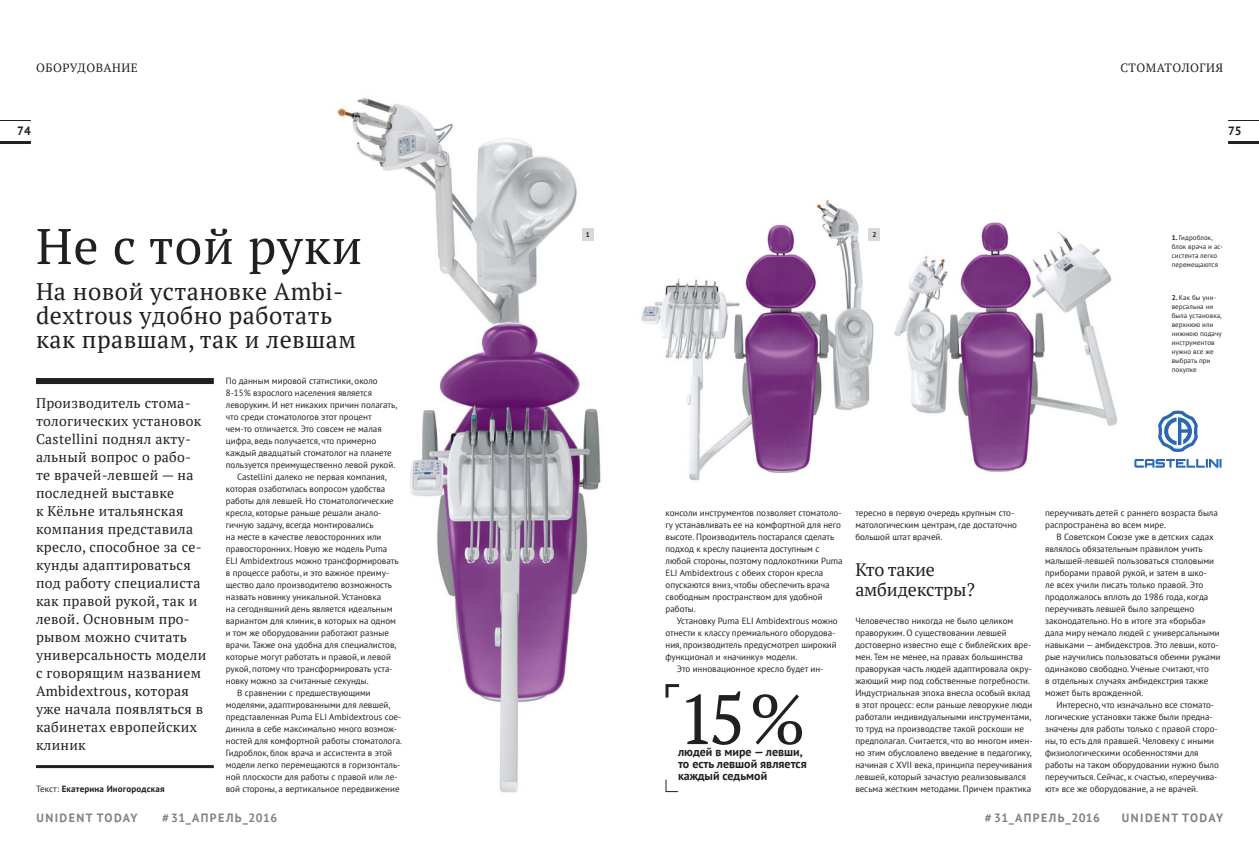
<style>
.page{position:relative;width:1259px;height:842px;background:#fff}
.page>*{position:absolute;margin:0;border:0;box-sizing:border-box;transform-origin:0 0}
.t1{font:70px "PT Serif";color:#231f20}
.t2{font:50px "PT Serif";letter-spacing:.02em;color:#231f20}
.t3{font:24px/24px "PT Serif";letter-spacing:.02em;color:#231f20}
.t4{font:18px/20px "PT Serif";letter-spacing:-.01em;color:#231f20}
.t5{font:14px/18px "PT Serif";letter-spacing:.02em;color:#231f20}
.UD-Today_txt{font:700 12px/12px "PT Sans";color:#231f20}
.UD-Today_txt-2{font:700 12px "PT Sans";letter-spacing:.12em;color:#808285}
.UD-Today_txt-3{font:12px "PT Serif";letter-spacing:.04em;color:#231f20}
.UD_normal{font:9px/12px "PT Sans";color:#231f20}
.t6{font:700 9px "PT Sans";letter-spacing:.02em;color:#231f20}
.UD-Today_txt-4{font:7px/9px "PT Sans";letter-spacing:.01em;color:#231f20}
.UD-Today_txt-5{font:700 7px "PT Sans";color:#231f20}
.s1{font-weight:400}
.s2{font-weight:700}
</style>
<div class="page">
<hr style="left:1228px;top:141px;width:31px;height:3px;background:#231f20">
<hr style="left:0;top:141px;width:31px;height:3px;background:#231f20">
<hr style="left:1228px;top:120px;width:31px;height:1px;background:#231f20">
<hr style="left:0;top:120px;width:31px;height:1px;background:#231f20">
<img style="left:337px;top:98px;width:264px;height:695px">
<div style="left:36px;top:378px;width:178px;height:6px;background:#231f20"></div>
<hr style="left:36px;top:765px;width:178px;height:3px;background:#231f20">
<img style="left:894px;top:222px;width:224px;height:250px">
<img style="left:641px;top:200px;width:239px;height:281px">
<svg style="left:665px;top:684px;width:14px;height:14px"></svg>
<svg style="left:665px;top:779px;width:13px;height:14px"></svg>
<div style="left:582px;top:228px;width:11px;height:12px;background:#d7d8da"></div>
<div style="left:869px;top:228px;width:11px;height:12px;background:#d7d8da"></div>
<svg style="left:1158px;top:411px;width:39px;height:41px"></svg>
<svg style="left:1134px;top:459px;width:87px;height:9px"></svg>
<p class="UD-Today_txt-3" style="left:36px;top:60px;width:103px">ОБОРУДОВАНИЕ</p>
<p class="UD-Today_txt-3" style="left:1120px;top:60px;width:104px">СТОМАТОЛОГИЯ</p>
<p class="UD-Today_txt" style="left:17px;top:125px;width:15px">74</p>
<p class="UD-Today_txt" style="left:1228px;top:125px;width:15px">75</p>
<p class="t2" style="left:36px;top:214px;width:328px">Не с той руки</p>
<p class="t3" style="left:36px;top:279px;width:321px">На новой установке Ambi&shy;dextrous удобно работать как правшам, так и левшам</p>
<p class="t5" style="left:36px;top:394px;width:172px">Производитель стома&shy;тологических установок<br>Castellini поднял акту&shy;альный вопрос о рабо&shy;те врачей-левшей — на последней выставке<br>к Кёльне итальянская компания представила кресло, способное за се&shy;кунды адаптироваться под работу специалиста как правой рукой, так и левой. Основным про&shy;рывом можно считать универсальность модели с говорящим названием<br>Ambidextrous, которая уже начала появляться в кабинетах европейских клиник</p>
<p class="t6" style="left:36px;top:783px;width:130px"><span class="s1">Текст:</span> Екатерина Иногородская</p>
<p class="UD_normal" style="left:226px;top:375px;width:173px">По данным мировой статистики, около 8-15% взрослого населения является леворуким. И нет никаких причин полагать, что среди стоматологов этот процент чем-то отличается. Это совсем не малая цифра, ведь получается, что примерно каждый двадцатый стоматолог на планете пользуется преимущественно левой рукой.</p>
<p class="UD_normal" style="left:226px;top:471px;width:174px;text-indent:11px">Castellini далеко не первая компания, которая озаботилась вопросом удобства работы для левшей. Но стоматологические кресла, которые раньше решали анало&shy;гичную задачу, всегда монтировались<br>на месте в качестве левосторонних или правосторонних. Новую же модель Puma ELI Ambidextrous можно трансформировать в процессе работы, и это важное преиму&shy;щество дало производителю возможность назвать новинку уникальной. Установка<br>на сегодняшний день является идеальным вариантом для клиник, в которых на одном и том же оборудовании работают разные врачи. Также она удобна для специалистов, которые могут работать и правой, и левой рукой, потому что трансформировать уста&shy;новку можно за считанные секунды.</p>
<p class="UD_normal" style="left:226px;top:687px;width:178px;text-indent:11px">В сравнении с предшествующими моделями, адаптированными для левшей, представленная Puma ELI Ambidextrous сое&shy;динила в себе максимально много возмож&shy;ностей для комфортной работы стоматолога.<br>Гидроблок, блок врача и ассистента в этой модели легко перемещаются в горизонталь&shy;ной плоскости для работы с правой или ле&shy;вой стороны, а вертикальное передвижение</p>
<p class="UD-Today_txt-5" style="left:586px;top:230px;width:5px">1</p>
<p class="UD-Today_txt-5" style="left:872px;top:230px;width:5px">2</p>
<p class="UD-Today_txt-4" style="left:1171px;top:233px;width:53px"><span class="s2">1.</span> Гидроблок, блок врача и ас&shy;систента легко перемещаются</p>
<p class="UD-Today_txt-4" style="left:1171px;top:293px;width:52px"><span class="s2">2.</span> Как бы уни&shy;версальна ни была установка, верхнюю или нижнюю подачу инструментов нужно все же выбрать при покупке</p>
<p class="UD_normal" style="left:665px;top:507px;width:179px">консоли инструментов позволяет стоматоло&shy;гу устанавливать ее на комфортной для него высоте. Производитель постарался сделать подход к креслу пациента доступным с любой стороны, поэтому подлокотники Puma ELI Ambidextrous с обеих сторон кресла опускаются вниз, чтобы обеспечить врача свободным пространством для удобной работы.</p>
<p class="UD_normal" style="left:665px;top:615px;width:174px;text-indent:11px">Установку Puma ELI Ambidextrous можно отнести к классу премиального оборудова&shy;ния, производитель предусмотрел широкий функционал и «начинку» модели.</p>
<p class="UD_normal" style="left:677px;top:663px;width:148px">Это инновационное кресло будет ин-</p>
<p class="t1" style="left:678px;top:674px;width:129px">15%</p>
<p class="UD-Today_txt" style="left:678px;top:746px;width:130px">людей в мире — левши, то есть левшой является каждый седьмой</p>
<p class="UD_normal" style="left:855px;top:507px;width:163px">тересно в первую очередь крупным сто&shy;матологическим центрам, где достаточно большой штат врачей.</p>
<p class="t4" style="left:855px;top:559px;width:121px">Кто такие амбидекстры?</p>
<p class="UD_normal" style="left:855px;top:615px;width:179px">Человечество никогда не было целиком праворуким. О существовании левшей достоверно известно еще с библейских вре&shy;мен. Тем не менее, на правах большинства праворукая часть людей адаптировала окру&shy;жающий мир под собственные потребности.<br>Индустриальная эпоха внесла особый вклад в этот процесс: если раньше леворукие люди работали индивидуальными инструментами, то труд на производстве такой роскоши не предполагал. Считается, что во многом имен&shy;но этим обусловлено введение в педагогику, начиная с XVII века, принципа переучивания левшей, который зачастую реализовывался весьма жестким методами. Причем практика</p>
<p class="UD_normal" style="left:1045px;top:507px;width:174px">переучивать детей с раннего возраста была распространена во всем мире.</p>
<p class="UD_normal" style="left:1045px;top:531px;width:177px;text-indent:11px">В Советском Союзе уже в детских садах являлось обязательным правилом учить малышей-левшей пользоваться столовыми приборами правой рукой, и затем в шко-<br>ле всех учили писать только правой. Это продолжалось вплоть до 1986 года, когда переучивать левшей было запрещено законодательно. Но в итоге эта «борьба» дала миру немало людей с универсальными навыками — амбидекстров. Это левши, кото&shy;рые научились пользоваться обеими руками одинаково свободно. Ученые считают, что<br>в отдельных случаях амбидекстрия также может быть врожденной.</p>
<p class="UD_normal" style="left:1045px;top:699px;width:175px;text-indent:11px">Интересно, что изначально все стомато&shy;логические установки также были предна&shy;значены для работы только с правой сторо&shy;ны, то есть для правшей. Человеку с иными физиологическими особенностями для работы на таком оборудовании нужно было переучиться. Сейчас, к счастью, «переучива&shy;ют» все же оборудование, а не врачей.</p>
<p class="UD-Today_txt-2" style="left:162px;top:810px;width:117px"># 31_АПРЕЛЬ_2016</p>
<p class="UD-Today_txt-2" style="left:985px;top:810px;width:117px"># 31_АПРЕЛЬ_2016</p>
<p class="UD-Today_txt-2" style="left:36px;top:810px;width:103px">UNIDENT TODAY</p>
<p class="UD-Today_txt-2" style="left:1122px;top:810px;width:103px">UNIDENT TODAY</p>
</div>
